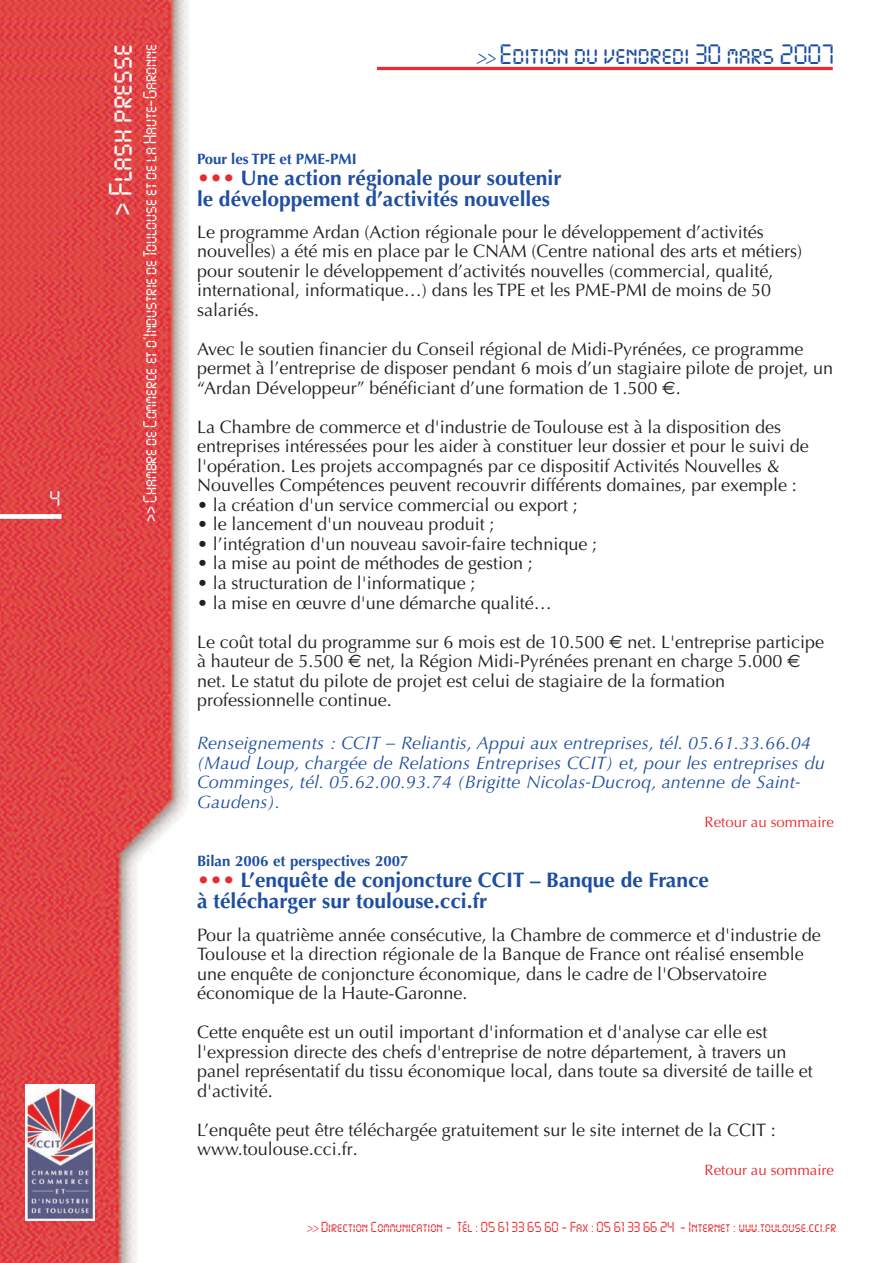
<style>
.page{position:relative;width:893px;height:1263px;background:#fff}
.page>*{position:absolute;margin:0;border:0;box-sizing:border-box;transform-origin:0 0}
.t1{font:28.5px "Digital ICG";color:#fff}
.t2{font:24.6px "Digital ICG";color:#1e4ea1}
.t3{font:700 21px/21px "Optima";color:#1e4ea1}
.t4{font:19.2px "Digital ICG";color:#fff}
.t5{font:18px/19.5px "Optima";color:#231f20}
.t6{font:italic 18px/19.5px "Optima";letter-spacing:.01em;color:#1e4ea1}
.t7{font:16.5px "Digital ICG";letter-spacing:-.01em;color:#fff}
.t8{font:700 15px "Optima";color:#1e4ea1}
.t9{font:15px "Optima";color:#ea2a2e}
.t10{font:12.75px "Digital ICG";color:#ea2a2e}
.s1{font-family:"Univers";font-weight:300;font-style:italic;font-stretch:condensed;font-size:20.7px}
.s2{color:#ea2a2e}
.s3{font-family:"Euro Sans"}
.s4{font-family:"Univers";font-weight:300;font-style:italic;font-stretch:condensed}
</style>
<div class="page">
<hr style="left:377px;top:67px;width:456px;height:3px;background:#ea2a2e">
<img style="left:0;top:0;width:188px;height:1263px">
<div style="left:0;top:514px;width:62px;height:5px;background:#fff"></div>
<img style="left:25px;top:1084px;width:70px;height:47px">
<img style="left:25px;top:1131px;width:70px;height:89px">
<p class="t4" style="left:50px;top:488px;width:12px">4</p>
<h1 class="t1" style="left:105px;top:216px;width:173px;rotate:-90deg">&gt; Flash presse</h1>
<p class="t7" style="left:141px;top:522px;width:479px;rotate:-90deg">&gt;&gt; Chambre de Commerce et d’Industrie de Toulouse et de la Haute-Garonne</p>
<h2 class="t2" style="left:477px;top:41px;width:359px"><span class="s1">&gt;&gt;</span> Edition du vendredi 30 mars 2007</h2>
<p class="t8" style="left:197px;top:152px;width:161px">Pour les TPE et PME-PMI</p>
<p class="t3" style="left:197px;top:169px;width:366px"><span class="s2">•••</span> Une action régionale pour soutenir le développement d’activités nouvelles</p>
<p class="t5" style="left:197px;top:224px;width:607px">Le programme Ardan (Action régionale pour le développement d’activités nouvelles) a été mis en place par le CNAM (Centre national des arts et métiers) pour soutenir le développement d’activités nouvelles (commercial, qualité, international, informatique…) dans les TPE et les PME-PMI de moins de 50 salariés.</p>
<p class="t5" style="left:197px;top:341px;width:637px">Avec le soutien financier du Conseil régional de Midi-Pyrénées, ce programme permet à l’entreprise de disposer pendant 6 mois d’un stagiaire pilote de projet, un “Ardan Développeur” bénéficiant d’une formation de 1.500 <span class="s3">€</span>.</p>
<p class="t5" style="left:197px;top:419px;width:613px">La Chambre de commerce et d'industrie de Toulouse est à la disposition des entreprises intéressées pour les aider à constituer leur dossier et pour le suivi de l'opération. Les projets accompagnés par ce dispositif Activités Nouvelles &amp; Nouvelles Compétences peuvent recouvrir différents domaines, par exemple :</p>
<p class="t5" style="left:197px;top:497px;width:382px">• la création d'un service commercial ou export ;</p>
<p class="t5" style="left:197px;top:516px;width:299px">• le lancement d'un nouveau produit ;</p>
<p class="t5" style="left:197px;top:536px;width:401px">• l’intégration d'un nouveau savoir-faire technique ;</p>
<p class="t5" style="left:197px;top:555px;width:337px">• la mise au point de méthodes de gestion ;</p>
<p class="t5" style="left:197px;top:575px;width:280px">• la structuration de l'informatique ;</p>
<p class="t5" style="left:197px;top:585px;width:628px;line-height:39px">• la mise en œuvre d'une démarche qualité…<br>Le coût total du programme sur 6 mois est de 10.500 <span class="s3">€</span> net. L'entreprise participe</p>
<p class="t5" style="left:197px;top:653px;width:605px">à hauteur de 5.500 <span class="s3">€</span> net, la Région Midi-Pyrénées prenant en charge 5.000 <span class="s3">€ </span>net. Le statut du pilote de projet est celui de stagiaire de la formation professionnelle continue.</p>
<p class="t6" style="left:197px;top:735px;width:629px">Renseignements : CCIT – Reliantis, Appui aux entreprises, tél. 05.61.33.66.04 (Maud Loup, chargée de Relations Entreprises CCIT) et, pour les entreprises du Comminges, tél. 05.62.00.93.74 (Brigitte Nicolas-Ducroq, antenne de Saint-Gaudens).</p>
<p class="t9" style="left:704px;top:816px;width:131px">Retour au sommaire</p>
<p class="t8" style="left:197px;top:855px;width:213px">Bilan 2006 et perspectives 2007</p>
<p class="t3" style="left:197px;top:872px;width:513px"><span class="s2">•••</span> L’enquête de conjoncture CCIT – Banque de France à télécharger sur toulouse.cci.fr</p>
<p class="t5" style="left:197px;top:926px;width:625px">Pour la quatrième année consécutive, la Chambre de commerce et d'industrie de Toulouse et la direction régionale de la Banque de France ont réalisé ensemble une enquête de conjoncture économique, dans le cadre de l'Observatoire économique de la Haute-Garonne.</p>
<p class="t5" style="left:197px;top:1024px;width:617px">Cette enquête est un outil important d'information et d'analyse car elle est l'expression directe des chefs d'entreprise de notre département, à travers un panel représentatif du tissu économique local, dans toute sa diversité de taille et d'activité.</p>
<p class="t5" style="left:197px;top:1121px;width:580px">L’enquête peut être téléchargée gratuitement sur le site internet de la CCIT : www.toulouse.cci.fr.</p>
<p class="t9" style="left:704px;top:1163px;width:131px">Retour au sommaire</p>
<p class="t10" style="left:307px;top:1220px;width:531px"><span class="s4">&gt;&gt;</span> Direction Communication - Tél : 05 61 33 65 60 - Fax : 05 61 33 66 24 - Internet : www.toulouse.cci.fr</p>
</div>
